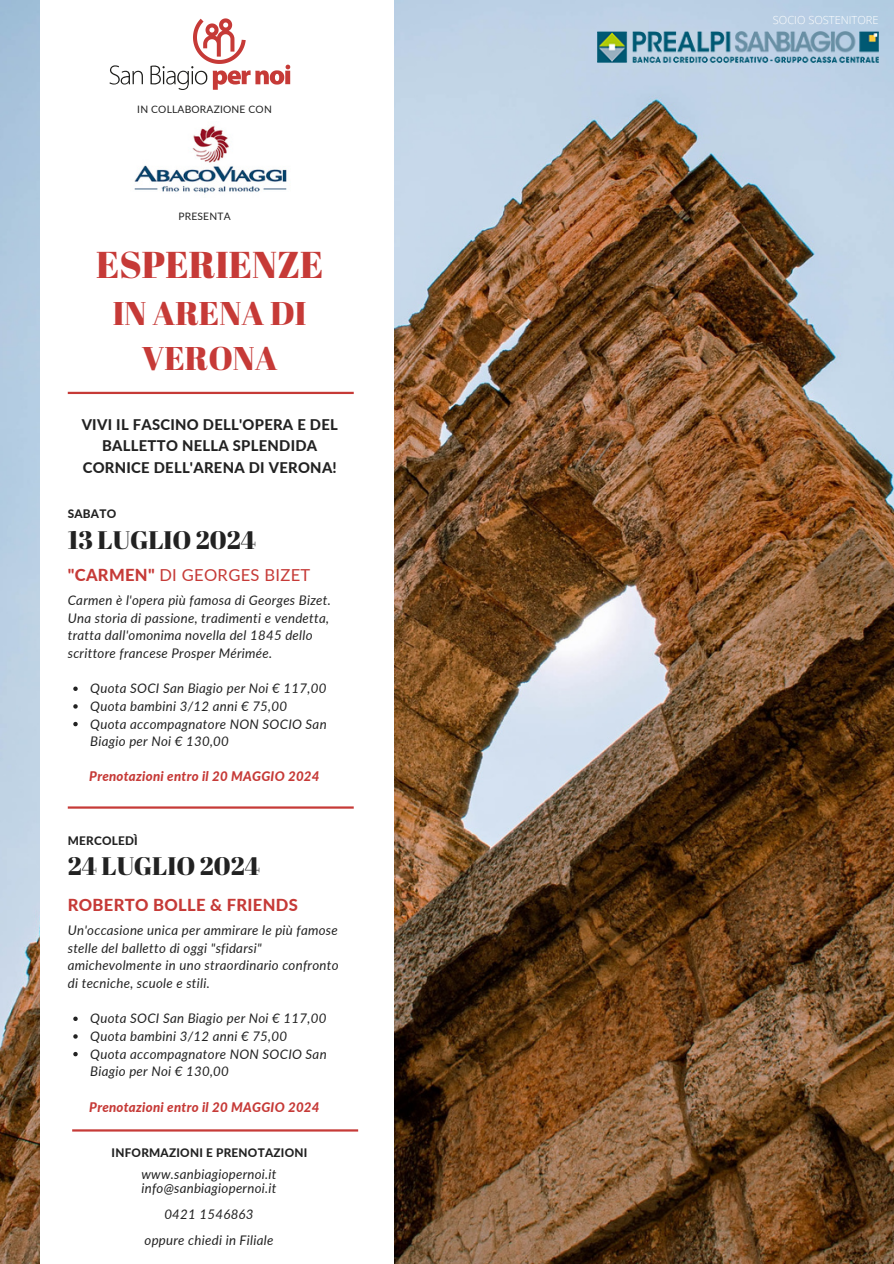
<style>
.page{position:relative;width:894px;height:1264px;background:#fff}
.page>*{position:absolute;margin:0;border:0;box-sizing:border-box;transform-origin:0 0}
.t1{font:37.35px "Abril Fatface";color:#c63a37}
.t2{font:32.85px/45px "Abril Fatface";color:#c63a37;text-align:center}
.t3{font:25.35px "Abril Fatface";color:#222}
.t4{font:16.5px "Lato";letter-spacing:.02em;color:#c63a37}
.t5{font:800 16.5px "Lato";letter-spacing:.02em;color:#c63a37}
.t6{font:800 14.7px/21.3px "Lato";letter-spacing:.02em;color:#222;text-align:center}
.t7{font:italic 13.2px/17.7px "Lato";letter-spacing:.02em;color:#222}
.t8{font:italic 800 13.2px "Lato";letter-spacing:.02em;color:#c63a37}
.t9{font:800 11.7px "Lato";letter-spacing:.02em;color:#222}
.t10{font:300 11.1px "Open Sans";color:#fff}
.t11{font:10.2px "Lato";letter-spacing:.02em;color:#222}
.s1{font-weight:800}
</style>
<div class="page">
<img style="left:0;top:0;width:893px;height:1263px">
<div style="left:41px;top:0;width:352px;height:1263px;background:#fff"></div>
<hr style="left:68px;top:392px;width:285px;height:2px;background:#c63a37">
<hr style="left:68px;top:806px;width:285px;height:2px;background:#c63a37">
<hr style="left:72px;top:1129px;width:286px;height:2px;background:#c63a37">
<img style="left:134px;top:125px;width:153px;height:70px">
<img style="left:597px;top:31px;width:281px;height:32px">
<svg style="left:109px;top:65px;width:34px;height:20px"></svg>
<svg style="left:150px;top:18px;width:140px;height:72px"></svg>
<svg style="left:73px;top:686px;width:5px;height:5px"></svg>
<svg style="left:73px;top:704px;width:5px;height:4px"></svg>
<svg style="left:73px;top:722px;width:5px;height:4px"></svg>
<svg style="left:73px;top:1016px;width:5px;height:5px"></svg>
<svg style="left:73px;top:1034px;width:5px;height:4px"></svg>
<svg style="left:73px;top:1051px;width:5px;height:5px"></svg>
<p class="t11" style="left:137px;top:103px;width:136px">IN COLLABORAZIONE CON</p>
<p class="t11" style="left:178px;top:210px;width:54px">PRESENTA</p>
<p class="t1" style="left:96px;top:239px;width:229px">ESPERIENZE</p>
<p class="t2" style="left:113px;top:289px;width:195px">IN ARENA DI<br>VERONA</p>
<p class="t6" style="left:82px;top:413px;width:257px">VIVI IL FASCINO DELL'OPERA E DEL<br>BALLETTO NELLA SPLENDIDA<br>CORNICE DELL'ARENA DI VERONA!</p>
<h6 class="t9" style="left:68px;top:506px;width:50px">SABATO</h6>
<p class="t3" style="left:68px;top:521px;width:190px">13 LUGLIO 2024</p>
<p class="t4" style="left:68px;top:564px;width:244px"><span class="s1">"CARMEN"</span> DI GEORGES BIZET</p>
<p class="t7" style="left:68px;top:591px;width:265px">Carmen è l'opera più famosa di Georges Bizet.<br>Una storia di passione, tradimenti e vendetta, tratta dall'omonima novella del 1845 dello scrittore francese Prosper Mérimée.</p>
<p class="t7" style="left:90px;top:679px;width:237px">Quota SOCI San Biagio per Noi € 117,00</p>
<h6 class="t7" style="left:90px;top:697px;width:198px">Quota bambini 3/12 anni € 75,00</h6>
<p class="t7" style="left:90px;top:714px;width:238px">Quota accompagnatore NON SOCIO San<br>Biagio per Noi € 130,00</p>
<h2 class="t8" style="left:89px;top:768px;width:232px">Prenotazioni entro il 20 MAGGIO 2024</h2>
<p class="t9" style="left:68px;top:833px;width:72px">MERCOLEDÌ</p>
<h3 class="t3" style="left:68px;top:848px;width:194px">24 LUGLIO 2024</h3>
<p class="t5" style="left:68px;top:894px;width:231px">ROBERTO BOLLE &amp; FRIENDS</p>
<p class="t7" style="left:68px;top:921px;width:272px">Un'occasione unica per ammirare le più famose stelle del balletto di oggi "sfidarsi" amichevolmente in uno straordinario confronto di tecniche, scuole e stili.</p>
<p class="t7" style="left:90px;top:1009px;width:237px">Quota SOCI San Biagio per Noi € 117,00</p>
<p class="t7" style="left:90px;top:1026px;width:198px">Quota bambini 3/12 anni € 75,00</p>
<p class="t7" style="left:90px;top:1044px;width:238px">Quota accompagnatore NON SOCIO San<br>Biagio per Noi € 130,00</p>
<p class="t8" style="left:89px;top:1098px;width:232px">Prenotazioni entro il 20 MAGGIO 2024</p>
<p class="t9" style="left:112px;top:1145px;width:197px">INFORMAZIONI E PRENOTAZIONI</p>
<h1 class="t7" style="left:141px;top:1165px;width:137px">www.sanbiagiopernoi.it</h1>
<h5 class="t7" style="left:141px;top:1178px;width:136px">info@sanbiagiopernoi.it</h5>
<p class="t7" style="left:164px;top:1204px;width:91px">0421 1546863</p>
<h2 class="t7" style="left:144px;top:1231px;width:130px">oppure chiedi in Filiale</h2>
<h4 class="t10" style="left:772px;top:13px;width:107px">SOCIO SOSTENITORE</h4>
</div>
